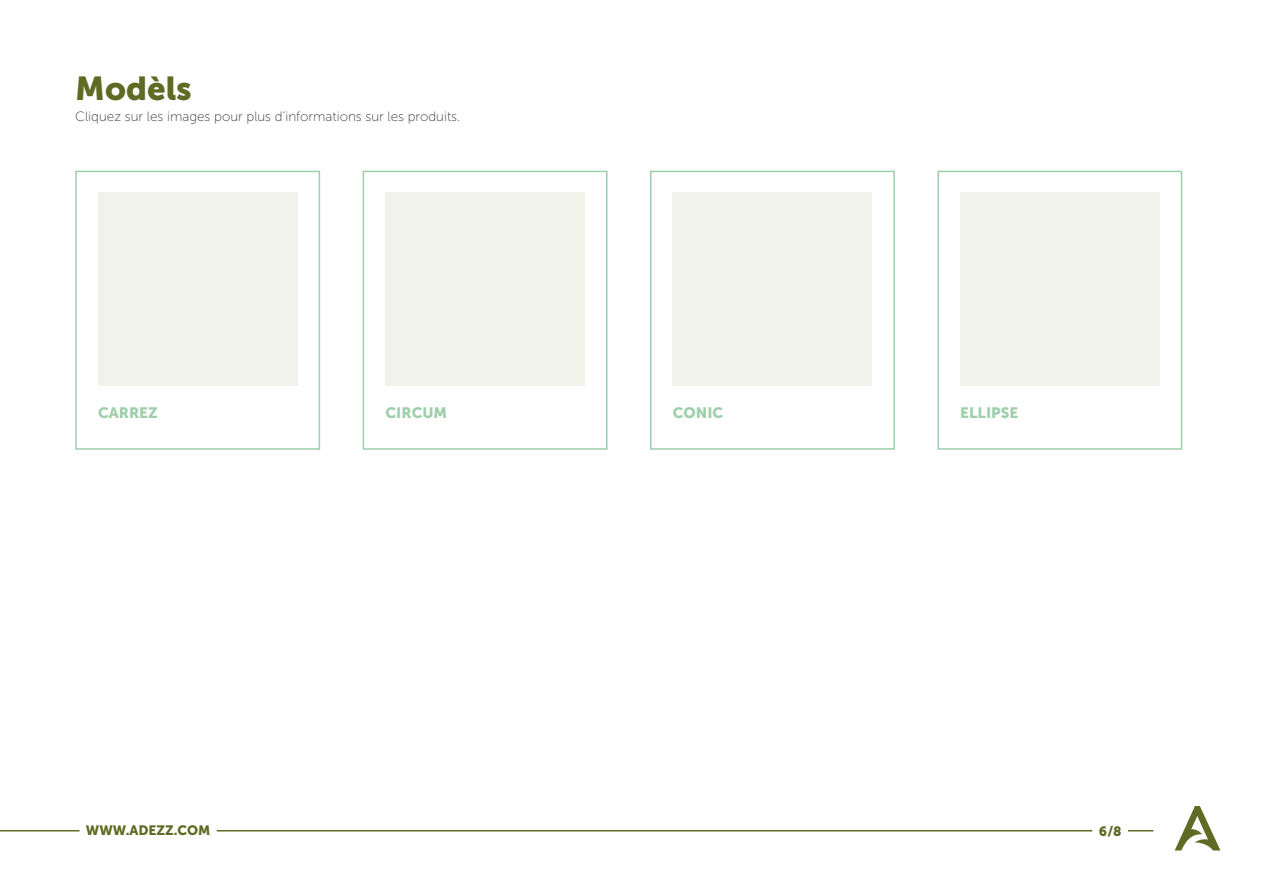
<style>
.page{position:relative;width:1263px;height:893px;background:#fff}
.page>*{position:absolute;margin:0;border:0;box-sizing:border-box;transform-origin:0 0}
.t1{font:33px "Museo Sans 900";color:#5f6b24}
.t2{font:15px "Museo Sans 900";color:#9ecfaa}
.t3{font:13.5px "Museo Sans 100";color:#3c3c3b}
.t4{font:13.5px "Museo Sans 900";color:#5f6b24}
</style>
<div class="page">
<svg style="left:1175px;top:806px;width:45px;height:44px"></svg>
<svg style="left:1128px;top:830px;width:25px;height:1px"></svg>
<hr style="left:0;top:830px;width:80px;height:1px;background:#5f6b24">
<hr style="left:217px;top:830px;width:875px;height:1px;background:#5f6b24">
<div style="left:937px;top:171px;width:245px;height:279px;border:2px solid #9ecfaa"></div>
<div style="left:75px;top:171px;width:245px;height:279px;border:2px solid #9ecfaa"></div>
<div style="left:98px;top:192px;width:199px;height:193px;background:#f1f3eb"></div>
<div style="left:363px;top:171px;width:244px;height:279px;border:2px solid #9ecfaa"></div>
<div style="left:385px;top:192px;width:200px;height:193px;background:#f1f3eb"></div>
<div style="left:650px;top:171px;width:245px;height:279px;border:2px solid #9ecfaa"></div>
<div style="left:960px;top:192px;width:199px;height:193px;background:#f1f3eb"></div>
<div style="left:673px;top:192px;width:199px;height:193px;background:#f1f3eb"></div>
<h1 class="t1" style="left:75px;top:70px;width:118px">Modèls</h1>
<p class="t3" style="left:75px;top:109px;width:387px">Cliquez sur les images pour plus d’informations sur les produits.</p>
<p class="t2" style="left:98px;top:404px;width:61px">CARREZ</p>
<p class="t2" style="left:385px;top:404px;width:63px">CIRCUM</p>
<p class="t2" style="left:673px;top:404px;width:52px">CONIC</p>
<p class="t2" style="left:960px;top:404px;width:59px">ELLIPSE</p>
<p class="t4" style="left:86px;top:823px;width:126px">WWW.ADEZZ.COM</p>
<p class="t4" style="left:1099px;top:823px;width:24px">6/8</p>
</div>
